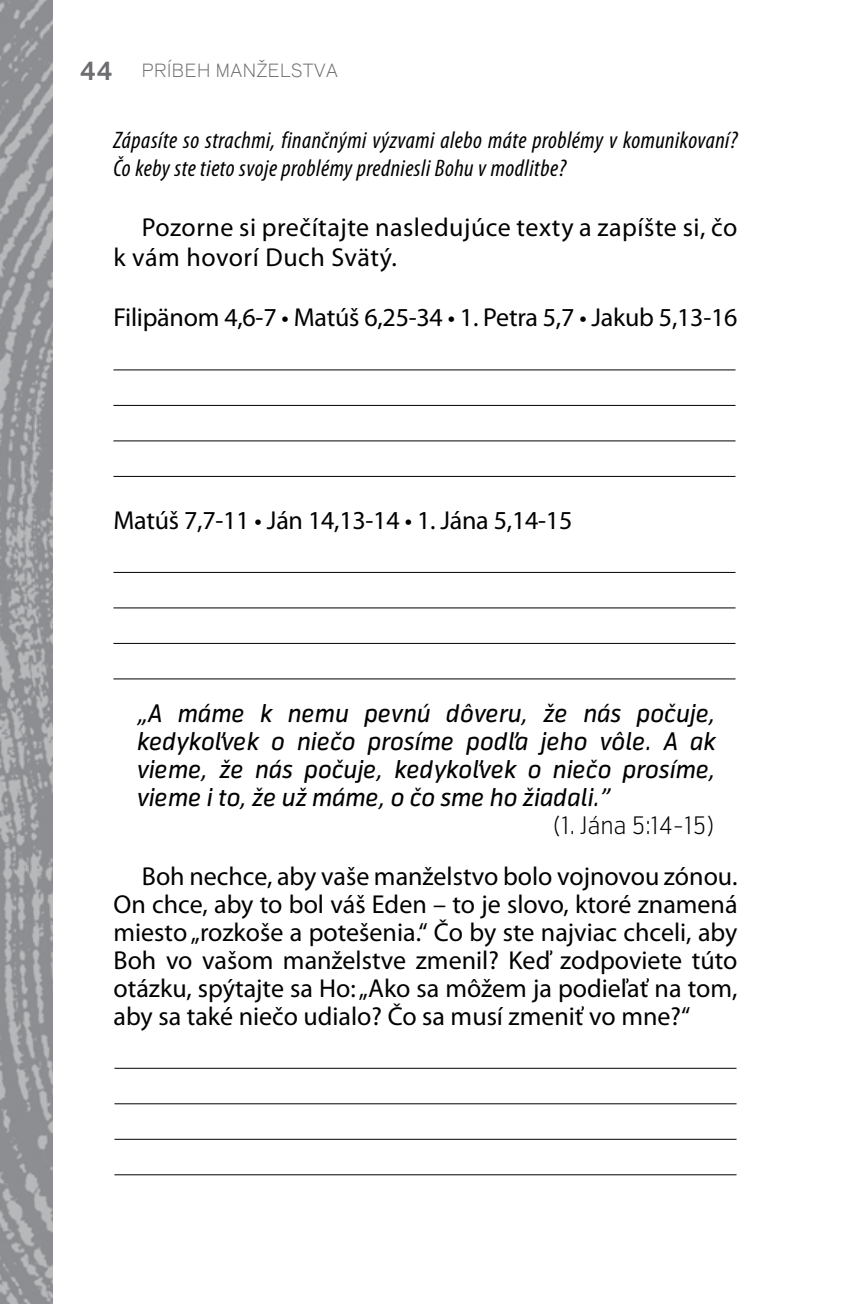
<style>
.page{position:relative;width:851px;height:1304px;background:#fff}
.page>*{position:absolute;margin:0;border:0;box-sizing:border-box;transform-origin:0 0}
.t1{font:26px/28px "Myriad Pro";color:#000;text-align:justify}
.t2{font:26px/30px "Myriad Pro";letter-spacing:.02em;color:#000}
.t3{font:italic 24px/28px "Telenor";color:#000;text-align:justify}
.t4{font:italic condensed 24px/28px "Myriad Pro";letter-spacing:.02em;color:#000}
.t5{font:300 24px "Telenor";color:#000}
.t6{font:300 20px "Accius TCE";letter-spacing:.03em;color:#6d6e71}
.s1{font-weight:500;font-size:28px}
</style>
<div class="page">
<hr style="left:113px;top:369px;width:622px;height:1px;background:#000">
<hr style="left:113px;top:405px;width:622px;height:1px;background:#000">
<hr style="left:113px;top:440px;width:622px;height:1px;background:#000">
<hr style="left:113px;top:476px;width:622px;height:1px;background:#000">
<hr style="left:113px;top:572px;width:622px;height:1px;background:#000">
<hr style="left:113px;top:607px;width:622px;height:1px;background:#000">
<hr style="left:113px;top:643px;width:622px;height:1px;background:#000">
<hr style="left:113px;top:678px;width:622px;height:1px;background:#000">
<hr style="left:114px;top:1068px;width:622px;height:1px;background:#000">
<hr style="left:114px;top:1103px;width:622px;height:1px;background:#000">
<hr style="left:114px;top:1139px;width:622px;height:1px;background:#000">
<hr style="left:114px;top:1174px;width:622px;height:1px;background:#000">
<img style="left:0;top:0;width:53px;height:1304px">
<p class="t6" style="left:80px;top:60px;width:259px"><span class="s1">44</span> PRÍBEH MANŽELSTVA</p>
<p class="t4" style="left:113px;top:126px;width:625px">Zápasíte so strachmi, finančnými výzvami alebo máte problémy v komunikovaní?<br>Čo keby ste tieto svoje problémy predniesli Bohu v modlitbe?</p>
<p class="t2" style="left:113px;top:212px;width:625px;text-indent:28px">Pozorne si prečítajte nasledujúce texty a zapíšte si, čo k vám hovorí Duch Svätý.</p>
<p class="t1" style="left:113px;top:303px;width:625px">Filipänom 4,6-7 • Matúš 6,25-34 • 1. Petra 5,7 • Jakub 5,13-16</p>
<p class="t1" style="left:113px;top:506px;width:460px">Matúš 7,7-11 • Ján 14,13-14 • 1. Jána 5,14-15</p>
<p class="t3" style="left:136px;top:700px;width:580px">„A máme k nemu pevnú dôveru, že nás počuje, kedykoľvek o niečo prosíme podľa jeho vôle. A ak vieme, že nás počuje, kedykoľvek o niečo prosíme, vieme i to, že už máme, o čo sme ho žiadali.”</p>
<p class="t5" style="left:552px;top:811px;width:164px">(1. Jána 5:14-15)</p>
<p class="t1" style="left:113px;top:862px;width:625px;text-indent:28px">Boh nechce, aby vaše manželstvo bolo vojnovou zónou.<br>On chce, aby to bol váš Eden – to je slovo, ktoré znamená miesto „rozkoše a potešenia.“ Čo by ste najviac chceli, aby Boh vo vašom manželstve zmenil? Keď zodpoviete túto otázku, spýtajte sa Ho: „Ako sa môžem ja podieľať na tom, aby sa také niečo udialo? Čo sa musí zmeniť vo mne?“</p>
</div>
